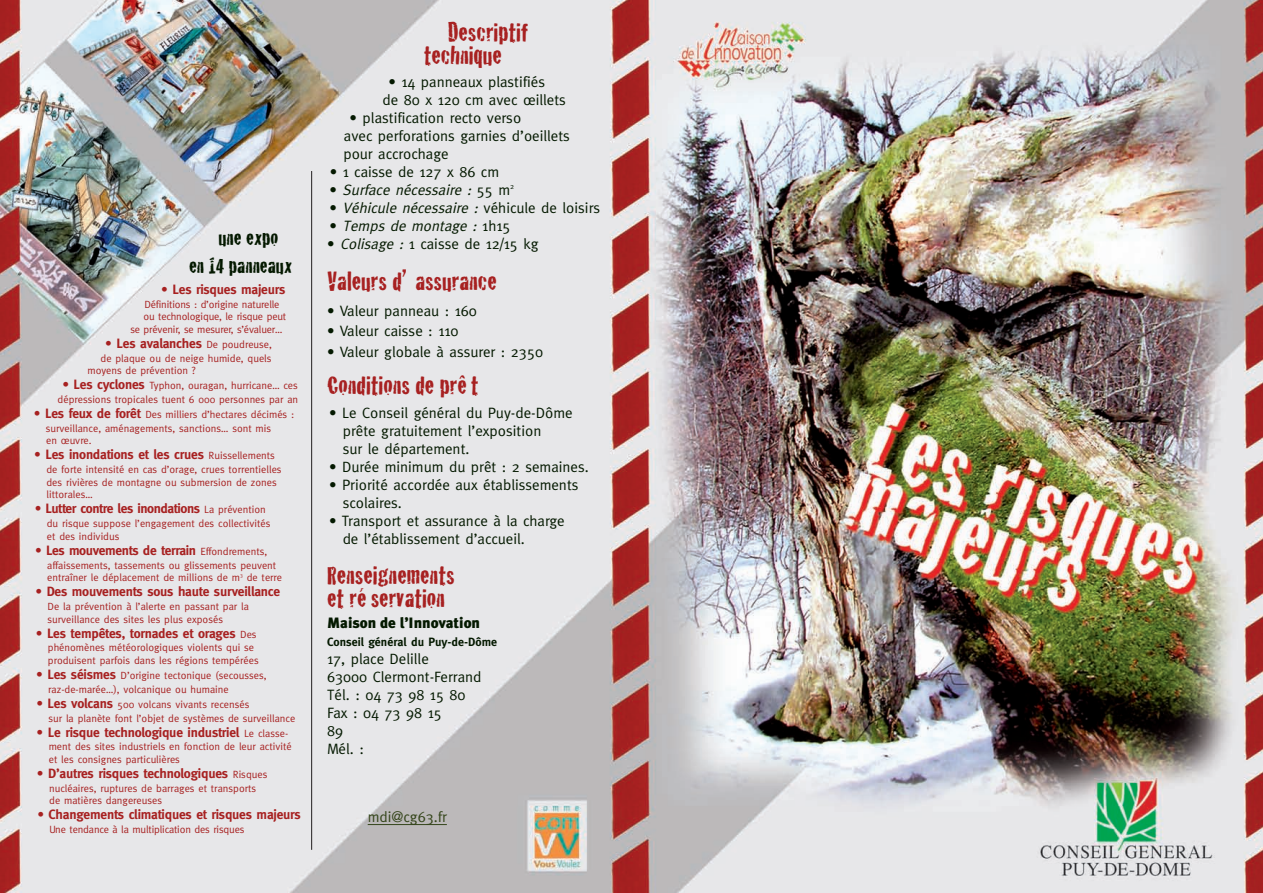
<style>
.page{position:relative;width:1263px;height:893px;background:#fff}
.page>*{position:absolute;margin:0;border:0;box-sizing:border-box;transform-origin:0 0}
.t1{font:27px/22.5px "Cracked";color:#a72121}
.t2{font:22.5px/28.5px "Cracked";color:#041900}
.t3{font:15px/18px "Meta";color:#041900}
.t4{font:italic 15px "Meta";color:#041900}
.t5{font:900 15px "Meta Plus";color:#041900}
.t6{font:15px "Meta";color:#34451a}
.t7{font:700 13.5px "Meta";letter-spacing:-.015em;color:#a72121}
.t8{font:700 12px "Meta";color:#041900}
.t9{font:10.5px/12.6px "Meta";color:#a72121}
.s1{font-weight:400;font-size:10.5px}
.s2{font-weight:700;font-size:13.5px}
.s3{font-style:normal}
.s4{font-style:italic}
</style>
<div class="page">
<img style="left:0;top:0;width:1263px;height:893px">
<hr style="left:368px;top:824px;width:79px;height:1px;background:#34451a">
<hr style="left:311px;top:171px;width:1px;height:679px;background:#231f20">
<h2 class="t2" style="left:189px;top:222px;width:104px;text-indent:30px">une expo en 14 panneaux</h2>
<p class="t7" style="left:161px;top:281px;width:126px">• Les risques majeurs</p>
<p class="t9" style="left:144px;top:298px;width:137px">Définitions : d’origine naturelle</p>
<p class="t9" style="left:143px;top:310px;width:144px">ou technologique, le risque peut</p>
<p class="t9" style="left:130px;top:323px;width:153px">se prévenir, se mesurer, s’évaluer…</p>
<p class="t7" style="left:105px;top:335px;width:168px">• Les avalanches <span class="s1">De poudreuse,</span></p>
<p class="t9" style="left:87px;top:352px;width:186px;text-indent:13px">de plaque ou de neige humide, quels moyens de prévention ?</p>
<p class="t9" style="left:58px;top:379px;width:242px;line-height:13.8px;text-align:center"><span class="s2">• Les cyclones</span> Typhon, ouragan, hurricane… ces dépressions tropicales tuent 6 000 personnes par an</p>
<p class="t9" style="left:46px;top:407px;width:250px;line-height:13.8px;text-indent:-12px"><span class="s2">• Les feux de forêt</span> Des milliers d’hectares décimés : surveillance, aménagements, sanctions… sont mis</p>
<p class="t9" style="left:46px;top:434px;width:47px">en œuvre.</p>
<p class="t7" style="left:34px;top:447px;width:242px">• Les inondations et les crues <span class="s1">Ruissellements</span></p>
<p class="t9" style="left:46px;top:463px;width:237px">de forte intensité en cas d’orage, crues torrentielles des rivières de montagne ou submersion de zones littorales…</p>
<p class="t7" style="left:35px;top:501px;width:233px">• Lutter contre les inondations <span class="s1">La prévention</span></p>
<p class="t9" style="left:47px;top:517px;width:225px">du risque suppose l’engagement des collectivités et des individus</p>
<p class="t7" style="left:35px;top:542px;width:234px">• Les mouvements de terrain <span class="s1">Effondrements,</span></p>
<p class="t9" style="left:47px;top:559px;width:236px">affaissements, tassements ou glissements peuvent entraîner le déplacement de millions de m<sup>3</sup> de terre</p>
<p class="t7" style="left:35px;top:583px;width:246px">• Des mouvements sous haute surveillance</p>
<p class="t9" style="left:48px;top:600px;width:203px">De la prévention à l’alerte en passant par la surveillance des sites les plus exposés</p>
<p class="t7" style="left:36px;top:625px;width:222px">• Les tempêtes, tornades et orages <span class="s1">Des</span></p>
<p class="t9" style="left:48px;top:641px;width:212px">phénomènes météorologiques violents qui se produisent parfois dans les régions tempérées</p>
<p class="t9" style="left:48px;top:668px;width:220px;line-height:13.8px;text-indent:-12px"><span class="s2">• Les séismes</span> D’origine tectonique (secousses, raz-de-marée…), volcanique ou humaine</p>
<p class="t9" style="left:48px;top:697px;width:248px;line-height:13.8px;text-indent:-12px"><span class="s2">• Les volcans</span> 500 volcans vivants recensés<br>sur la planète font l’objet de systèmes de surveillance</p>
<p class="t7" style="left:37px;top:724px;width:253px">• Le risque technologique industriel <span class="s1">Le classe-</span></p>
<p class="t9" style="left:49px;top:740px;width:244px">ment des sites industriels en fonction de leur activité et les consignes particulières</p>
<p class="t7" style="left:37px;top:765px;width:232px">• D’autres risques technologiques <span class="s1">Risques</span></p>
<p class="t9" style="left:49px;top:782px;width:209px">nucléaires, ruptures de barrages et transports de matières dangereuses</p>
<p class="t7" style="left:37px;top:807px;width:265px">• Changements climatiques et risques majeurs</p>
<p class="t9" style="left:49px;top:823px;width:196px">Une tendance à la multiplication des risques</p>
<h1 class="t1" style="left:424px;top:20px;width:106px;text-indent:24px">Descriptif technique</h1>
<h3 class="t3" style="left:383px;top:73px;width:185px;text-indent:6px">• 14 panneaux plastifiés<br>de 80 x 120 cm avec œillets</h3>
<h3 class="t3" style="left:343px;top:109px;width:228px;text-indent:6px">• plastification recto verso<br>avec perforations garnies d’oeillets pour accrochage</h3>
<h3 class="t3" style="left:330px;top:163px;width:171px">• 1 caisse de 127 x 86 cm</h3>
<h3 class="t4" style="left:330px;top:181px;width:186px"><span class="s3">•</span> Surface nécessaire : <span class="s3">5 5 m</span> <sup>2</sup></h3>
<h3 class="t4" style="left:330px;top:199px;width:272px"><span class="s3">•</span> Véhicule nécessaire : <span class="s3">véhicule de loisirs</span></h3>
<h3 class="t4" style="left:330px;top:217px;width:182px"><span class="s3">•</span> Temps de montage : <span class="s3">1 h 1 5</span></h3>
<h3 class="t3" style="left:327px;top:235px;width:213px">• <span class="s4">Colisage :</span> 1 caisse de 12/15 kg</h3>
<h1 class="t1" style="left:327px;top:268px;width:171px">Valeurs d’ assurance</h1>
<h3 class="t3" style="left:327px;top:301px;width:151px">• Valeur panneau : 160</h3>
<h3 class="t3" style="left:327px;top:322px;width:133px">• Valeur caisse : 110</h3>
<h3 class="t3" style="left:327px;top:343px;width:217px">• Valeur globale à assurer : 2350</h3>
<h1 class="t1" style="left:327px;top:373px;width:153px">Conditions de prêt</h1>
<h3 class="t3" style="left:343px;top:403px;width:231px;text-indent:-14px">• Le Conseil général du Puy-de-Dôme prête gratuitement l’exposition<br>sur le département.</h3>
<h3 class="t3" style="left:329px;top:457px;width:261px">• Durée minimum du prêt : 2 semaines.</h3>
<h3 class="t3" style="left:343px;top:475px;width:237px;text-indent:-14px">• Priorité accordée aux établissements scolaires.</h3>
<h3 class="t3" style="left:343px;top:511px;width:224px;text-indent:-14px">• Transport et assurance à la charge de l’établissement d’accueil.</h3>
<h1 class="t1" style="left:327px;top:563px;width:129px">Renseignements et réservation</h1>
<h3 class="t5" style="left:327px;top:614px;width:155px">Maison de l’Innovation</h3>
<p class="t8" style="left:327px;top:634px;width:172px">Conseil général du Puy-de-Dôme</p>
<h3 class="t3" style="left:327px;top:649px;width:156px">17, place Delille<br>63000 Clermont-Ferrand<br>Tél. : 04 73 98 15 80<br>Fax : 04 73 98 15<br>89<br>Mél. :</h3>
<h3 class="t6" style="left:368px;top:808px;width:81px">mdi@cg63.fr</h3>
</div>
